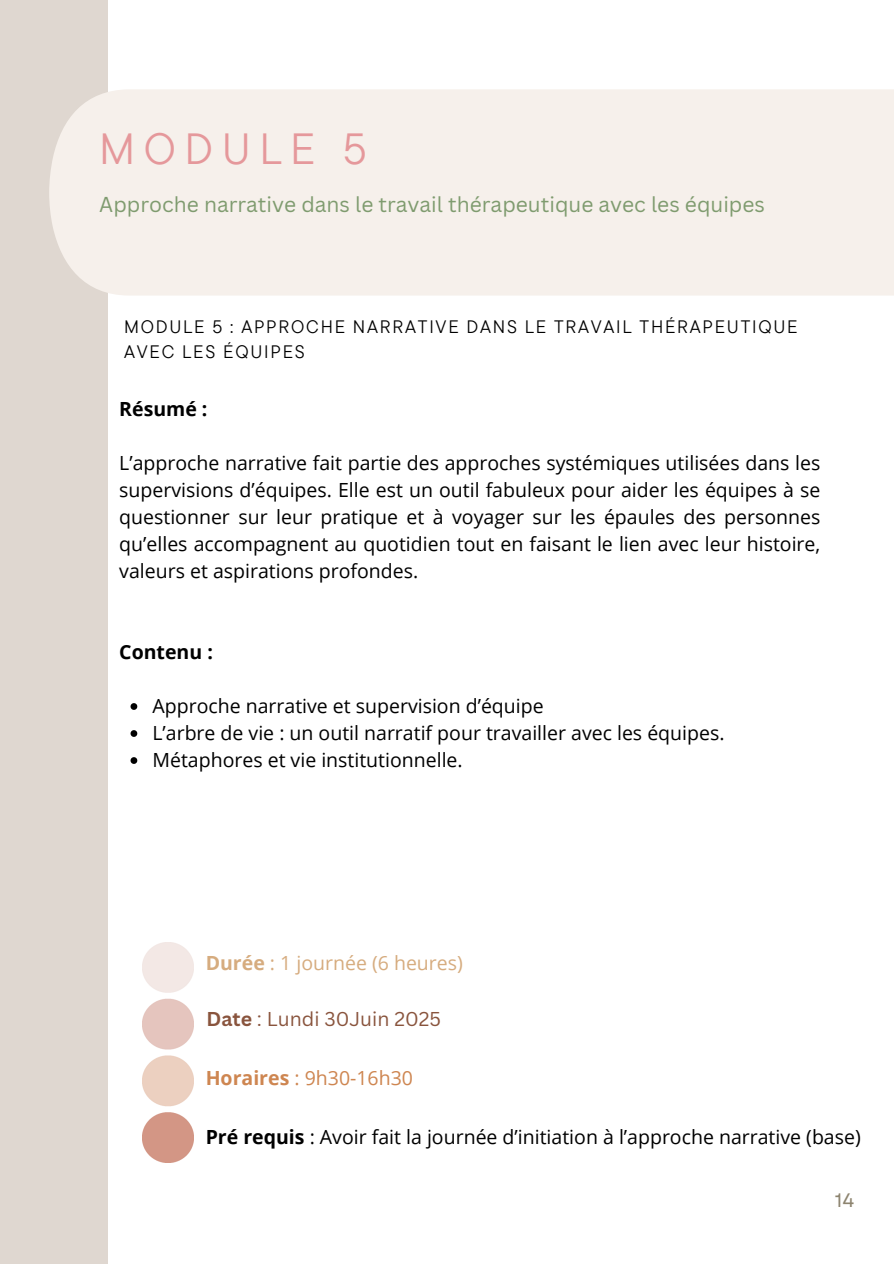
<style>
.page{position:relative;width:894px;height:1264px;background:#fff}
.page>*{position:absolute;margin:0;border:0;box-sizing:border-box;transform-origin:0 0}
.t1{font:43.5px "TT Commons Pro";letter-spacing:.195em;color:#e5989b}
.t2{font:21px "Canva Sans";color:#7f9b6f}
.t3{font:19.5px/27px "Open Sans";color:#000;text-align:justify}
.t4{font:19.5px "Open Sans";color:#d6ac7f}
.t5{font:19.5px "Canva Sans";color:#89543d}
.t6{font:19.5px "Open Sans";color:#ce8651}
.t7{font:700 19.5px "Open Sans";color:#000}
.t8{font:19.5px "Garet";color:#8d846f}
.t9{font:18px/24.8px "TT Commons Pro";letter-spacing:.1em;color:#000}
.s1{font-weight:700}
</style>
<div class="page">
<div style="left:0;top:0;width:108px;height:1263px;background:#dfd7d0"></div>
<div style="left:50px;top:89px;width:843px;height:206px;background:#f6f0eb"></div>
<img style="left:142px;top:942px;width:51px;height:219px">
<svg style="left:130px;top:703px;width:7px;height:7px"></svg>
<svg style="left:130px;top:730px;width:7px;height:7px"></svg>
<svg style="left:130px;top:757px;width:7px;height:7px"></svg>
<h1 class="t1" style="left:99px;top:121px;width:269px">MODULE 5</h1>
<p class="t2" style="left:99px;top:189px;width:667px">Approche narrative dans le travail thérapeutique avec les équipes</p>
<p class="t9" style="left:124px;top:314px;width:674px">MODULE 5 : APPROCHE NARRATIVE DANS LE TRAVAIL THÉRAPEUTIQUE<br>AVEC LES ÉQUIPES</p>
<p class="t7" style="left:119px;top:395px;width:90px">Résumé :</p>
<p class="t3" style="left:119px;top:449px;width:702px">L’approche narrative fait partie des approches systémiques utilisées dans les supervisions d’équipes. Elle est un outil fabuleux pour aider les équipes à se questionner sur leur pratique et à voyager sur les épaules des personnes qu’elles accompagnent au quotidien tout en faisant le lien avec leur histoire, valeurs et aspirations profondes.</p>
<p class="t7" style="left:119px;top:638px;width:95px">Contenu :</p>
<p class="t3" style="left:152px;top:692px;width:573px;text-align:left">Approche narrative et supervision d’équipe<br>L’arbre de vie : un outil narratif pour travailler avec les équipes.<br>Métaphores et vie institutionnelle.</p>
<p class="t4" style="left:206px;top:949px;width:258px"><span class="s1">Durée</span> : 1 journée (6 heures)</p>
<p class="t5" style="left:206px;top:1005px;width:236px"><span class="s1">Date</span> : Lundi 30Juin 2025</p>
<p class="t6" style="left:206px;top:1064px;width:209px"><span class="s1">Horaires</span> : 9h30-16h30</p>
<p class="t3" style="left:206px;top:1123px;width:656px"><span class="s1">Pré requis</span> : Avoir fait la journée d’initiation à l’approche narrative (base)</p>
<p class="t8" style="left:834px;top:1185px;width:21px">14</p>
</div>
